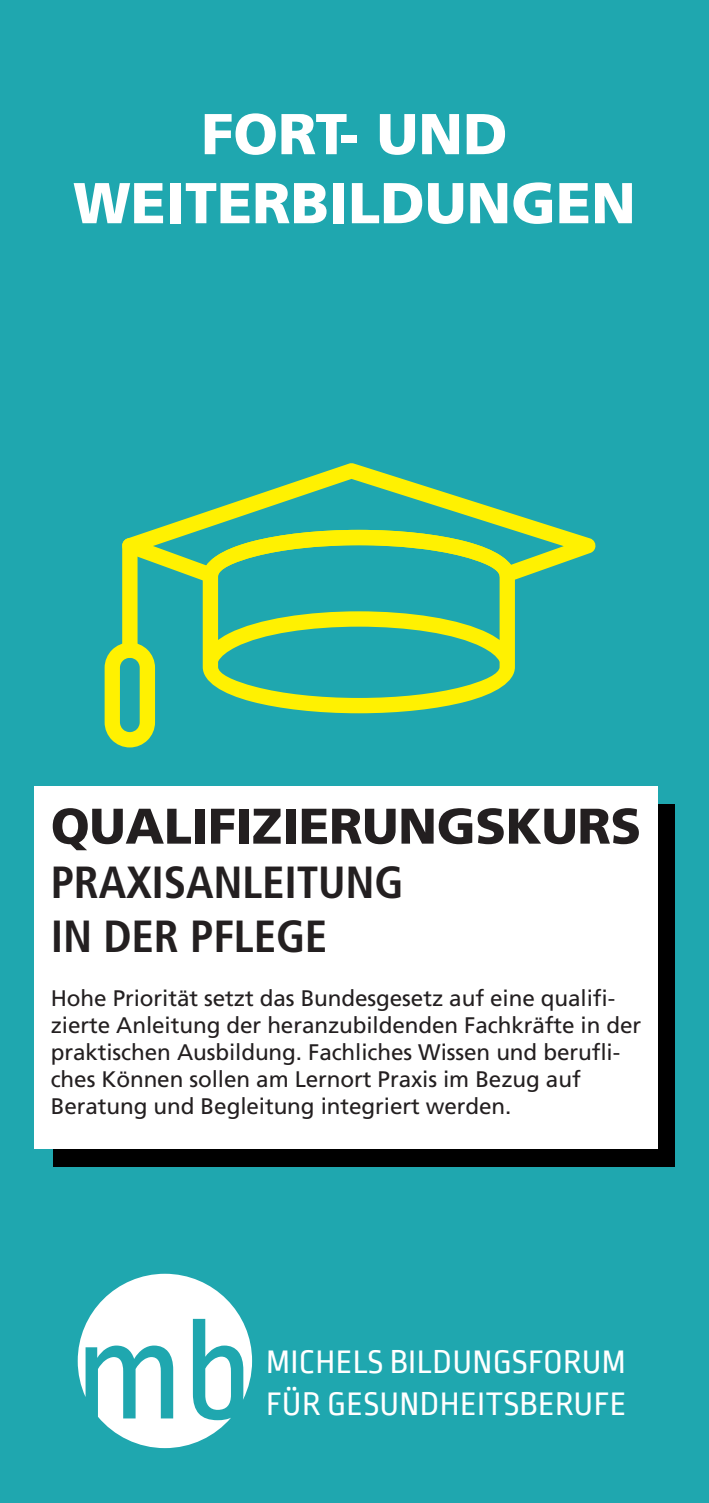
<style>
.page{position:relative;width:709px;height:1503px;background:#fff}
.page>*{position:absolute;margin:0;border:0;box-sizing:border-box;transform-origin:0 0}
.t1{font:900 57.5px "Frutiger LT Std";color:#fff}
.t2{font:900 50px "Frutiger LT Std";letter-spacing:-.005em;color:#231f20}
.t3{font:700 condensed 45px "Frutiger LT Std";letter-spacing:-.005em;color:#231f20}
.t4{font:34.25px "Ropa Sans";letter-spacing:.01em;color:#fff}
.t5{font:22.5px/27px "Frutiger LT Std";letter-spacing:-.005em;color:#231f20}
</style>
<div class="page">
<div style="left:0;top:0;width:709px;height:1502px;background:#1fa7af"></div>
<svg style="left:78px;top:1273px;width:174px;height:175px"></svg>
<div style="left:53px;top:804px;width:622px;height:362px;background:#000"></div>
<div style="left:34px;top:786px;width:623px;height:362px;background:#fff"></div>
<div style="left:122px;top:538px;width:15px;height:120px;background:#fff101;border-radius:8px"></div>
<svg style="left:203px;top:583px;width:312px;height:130px"></svg>
<svg style="left:105px;top:642px;width:50px;height:105px"></svg>
<svg style="left:122px;top:463px;width:474px;height:120px"></svg>
<svg style="left:205px;top:611px;width:308px;height:50px"></svg>
<p class="t1" style="left:201px;top:99px;width:308px">FORT- UND</p>
<p class="t1" style="left:73px;top:168px;width:564px">WEITERBILDUNGEN</p>
<p class="t2" style="left:51px;top:796px;width:592px">QUALIFIZIERUNGSKURS</p>
<p class="t3" style="left:51px;top:855px;width:354px">PRAXISANLEITUNG</p>
<p class="t3" style="left:51px;top:909px;width:278px">IN DER PFLEGE</p>
<p class="t5" style="left:51px;top:984px;width:592px">Hohe Priorität setzt das Bundesgesetz auf eine qualifi&shy;zierte Anleitung der heranzubildenden Fachkräfte in der praktischen Ausbildung. Fachliches Wissen und berufli&shy;ches Können sollen am Lernort Praxis im Bezug auf Beratung und Begleitung integriert werden.</p>
<p class="t4" style="left:266px;top:1343px;width:361px">MICHELS BILDUNGSFORUM</p>
<p class="t4" style="left:266px;top:1384px;width:362px">FÜR GESUNDHEITSBERUFE</p>
</div>
